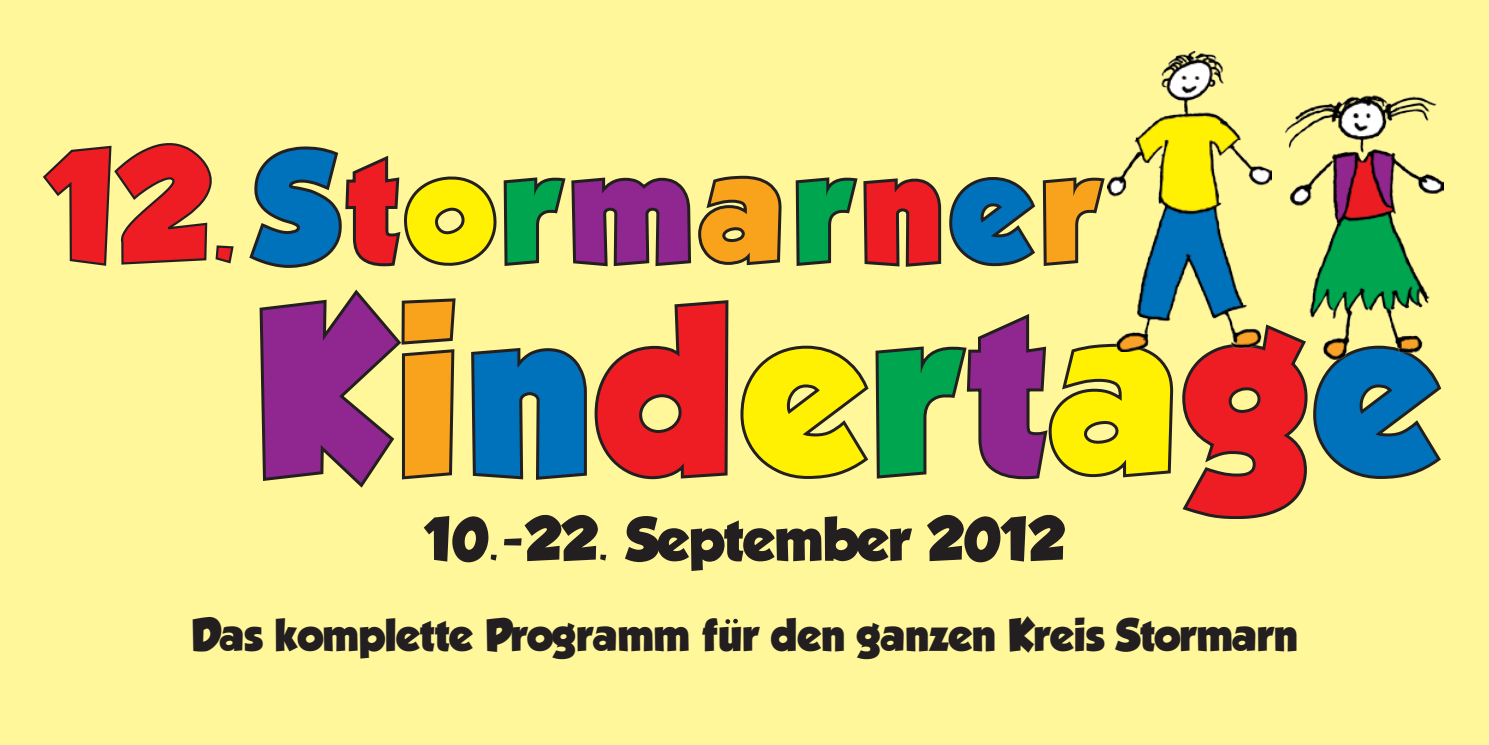
<style>
.page{position:relative;width:1489px;height:745px;background:#fff}
.page>*{position:absolute;margin:0;border:0;box-sizing:border-box;transform-origin:0 0}
.t1{font:139.5px "GROBOLD";color:#ee1d23}
.t2{font:54px "GROBOLD";color:#231f20}
.t3{font:40.25px "GROBOLD";color:#231f20}
</style>
<div class="page">
<div style="left:1px;top:0;width:1487px;height:744px;background:#fff79a"></div>
<svg style="left:249px;top:146px;width:533px;height:122px"></svg>
<svg style="left:795px;top:177px;width:310px;height:90px"></svg>
<svg style="left:471px;top:300px;width:258px;height:180px"></svg>
<svg style="left:740px;top:314px;width:702px;height:204px"></svg>
<svg style="left:259px;top:289px;width:197px;height:199px"></svg>
<img style="left:1107px;top:52px;width:164px;height:299px">
<img style="left:1284px;top:95px;width:159px;height:264px">
<svg style="left:43px;top:143px;width:191px;height:123px"></svg>
<svg style="left:725px;top:618px;width:12px;height:5px"></svg>
<div style="left:0;top:0;width:14px;height:744px;background:#fff79a"></div>
<h1 class="t1" style="left:45px;top:124px;width:198px">12.</h1>
<h2 class="t2" style="left:424px;top:507px;width:642px">10.-22. September 2012</h2>
<p class="t3" style="left:191px;top:610px;width:1108px">Das komplette Programm fur den ganzen Kreis Stormarn</p>
</div>
